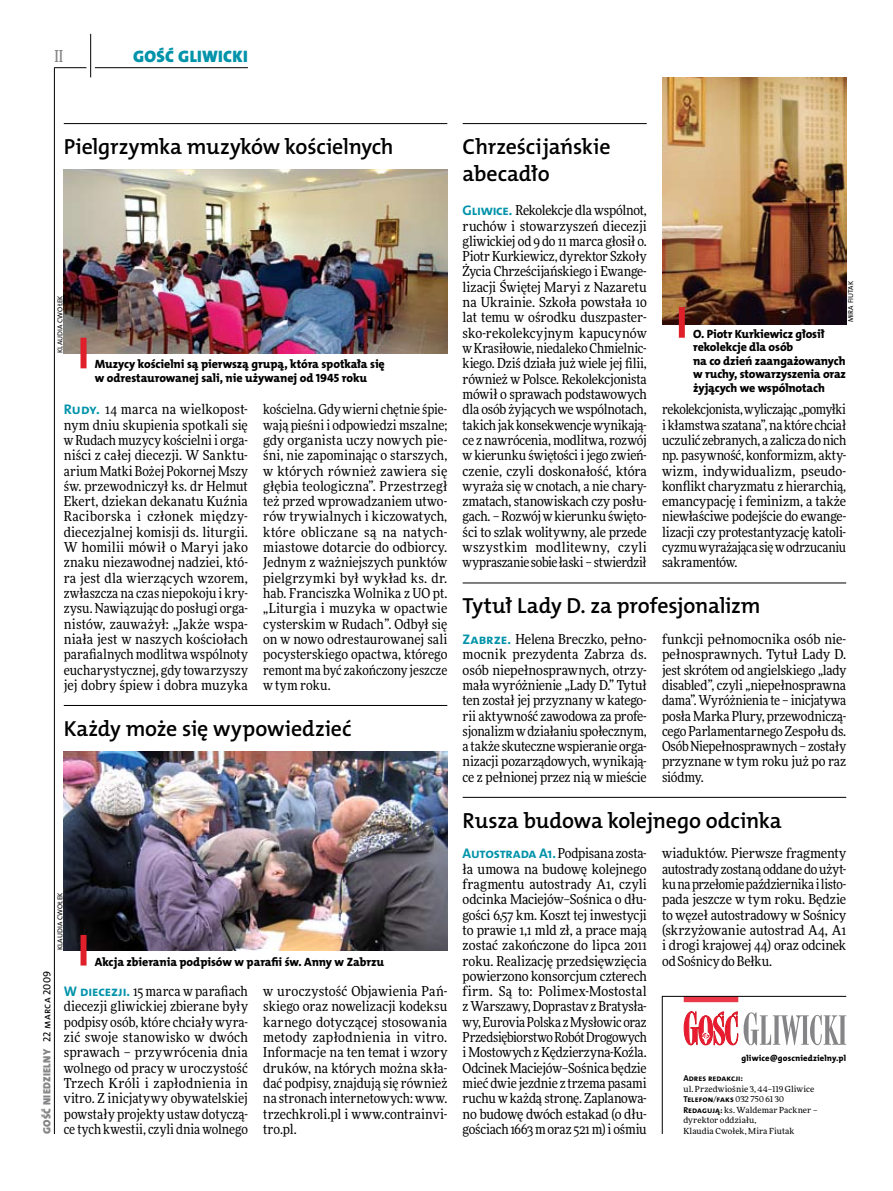
<style>
.page{position:relative;width:893px;height:1191px;background:#fff}
.page>*{position:absolute;margin:0;border:0;box-sizing:border-box;transform-origin:0 0}
.t1{font:21.9px/26.7px "The Mix HP6 Se Bld";letter-spacing:-.01em;color:#000}
.t2{font:16.65px "The Mix HP9 Blk";letter-spacing:.02em;color:#0093aa}
.t3{font:500 16.5px "Freeday Narrow";color:#858486;scale:.9 1}
.t4{font:13.65px/15.3px "Freeday Narrow News";letter-spacing:-.005em;color:#000;text-align:justify}
.t5{font:12px/13.5px "The Mix HP8 Ex Bld";letter-spacing:-.01em;color:#000}
.t6{font:10.5px "The Mix HP9 Blk";letter-spacing:.025em;color:#858486}
.t7{font:8.55px "The Mix HP7 Bld";letter-spacing:.005em;color:#000}
.t8{font:8.55px "The Mix HP8 Ex Bld";letter-spacing:.03em;color:#000}
.t9{font:8.4px/10.5px "Freeday News";letter-spacing:.01em;color:#000}
.t10{font:7.2px "The Mix HP5 Plain";letter-spacing:.015em;color:#000}
.s1{font-family:"The Mix HP7 Bld";font-size:13.95px;color:#0093aa}
.s2{font-family:"The Mix HP5 Plain";color:#000}
.s3{font-family:"Freeday News";font-size:8.4px}
.s4{font-family:"The Mix HP7 Bld";font-size:8.55px}
</style>
<div class="page">
<hr style="left:54px;top:67px;width:1px;height:1067px;background:#000">
<hr style="left:90px;top:34px;width:1px;height:43px;background:#000">
<hr style="left:54px;top:67px;width:32px;height:1px;background:#000">
<hr style="left:95px;top:67px;width:153px;height:1px;background:#000">
<svg style="left:662px;top:996px;width:185px;height:138px"></svg>
<hr style="left:64px;top:123px;width:383px;height:1px;background:#000">
<hr style="left:463px;top:123px;width:184px;height:1px;background:#000">
<hr style="left:64px;top:705px;width:383px;height:1px;background:#000">
<img style="left:64px;top:169px;width:383px;height:184px">
<img style="left:662px;top:77px;width:184px;height:247px">
<img style="left:64px;top:751px;width:383px;height:199px">
<div style="left:81px;top:338px;width:6px;height:30px;background:#df1f2a"></div>
<div style="left:679px;top:307px;width:6px;height:31px;background:#df1f2a"></div>
<div style="left:81px;top:935px;width:6px;height:30px;background:#df1f2a"></div>
<hr style="left:463px;top:797px;width:383px;height:1px;background:#000">
<hr style="left:463px;top:583px;width:383px;height:1px;background:#000">
<p class="t3" style="left:54px;top:46px;width:11px">II</p>
<p class="t2" style="left:133px;top:46px;width:116px">GOŚĆ GLIWICKI</p>
<h1 class="t1" style="left:64px;top:133px;width:331px">Pielgrzymka muzyków kościelnych</h1>
<h1 class="t1" style="left:463px;top:133px;width:149px">Chrześcijańskie abecadło</h1>
<p class="t10" style="left:55px;top:353px;width:58px;rotate:-90deg">Klaudia Cwołek</p>
<p class="t5" style="left:95px;top:358px;width:292px">Muzycy kościelni są pierwszą grupą, która spotkała się w odrestaurowanej sali, nie używanej od 1945 roku</p>
<p class="t4" style="left:64px;top:401px;width:186px"><span class="s1">Rudy.</span> 14 marca na wielkopost&shy;nym dniu skupienia spotkali się w Rudach muzycy kościelni i orga&shy;niści z całej diecezji. W Sanktu&shy;arium Matki Bożej Pokornej Mszy św. przewodniczył ks. dr Helmut Ekert, dziekan dekanatu Kuźnia Raciborska i członek między&shy;diecezjalnej komisji ds. liturgii.<br>W homilii mówił o Maryi jako znaku niezawodnej nadziei, któ&shy;ra jest dla wierzących wzorem, zwłaszcza na czas niepokoju i kry&shy;zysu. Nawiązując do posługi orga&shy;nistów, zauważył: „Jakże wspa&shy;niała jest w naszych kościołach parafialnych modlitwa wspólnoty eucharystycznej, gdy towarzyszy jej dobry śpiew i dobra muzyka</p>
<p class="t4" style="left:263px;top:401px;width:186px">kościelna. Gdy wierni chętnie śpie&shy;wają pieśni i odpowiedzi mszalne; gdy organista uczy nowych pie&shy;śni, nie zapominając o starszych, w których również zawiera się głębia teologiczna”. Przestrzegł też przed wprowadzaniem utwo&shy;rów trywialnych i kiczowatych, które obliczane są na natych&shy;miastowe dotarcie do odbiorcy.<br>Jednym z ważniejszych punktów pielgrzymki był wykład ks. dr. hab. Franciszka Wolnika z UO pt. „Liturgia i muzyka w opactwie cysterskim w Rudach”. Odbył się on w nowo odrestaurowanej sali pocysterskiego opactwa, którego remont ma być zakończony jeszcze w tym roku.</p>
<h1 class="t1" style="left:64px;top:715px;width:289px">Każdy może się wypowiedzieć</h1>
<p class="t10" style="left:55px;top:950px;width:58px;rotate:-90deg">Klaudia Cwołek</p>
<p class="t5" style="left:95px;top:954px;width:291px">Akcja zbierania podpisów w parafii św. Anny w Zabrzu</p>
<p class="t6" style="left:40px;top:1134px;width:165px;rotate:-90deg">GOŚĆ NIEDZIELNY <span class="s2">22 marca 2009</span></p>
<p class="t4" style="left:64px;top:983px;width:186px"><span class="s1">W diecezji.</span> 15 marca w parafiach diecezji gliwickiej zbierane były podpisy osób, które chciały wyra&shy;zić swoje stanowisko w dwóch sprawach – przywrócenia dnia wolnego od pracy w uroczystość Trzech Króli i zapłodnienia in vitro. Z inicjatywy obywatelskiej powstały projekty ustaw dotyczą&shy;ce tych kwestii, czyli dnia wolnego</p>
<p class="t4" style="left:263px;top:983px;width:186px">w uroczystość Objawienia Pań&shy;skiego oraz nowelizacji kodeksu karnego dotyczącej stosowania metody zapłodnienia in vitro.<br>Informacje na ten temat i wzory druków, na których można skła&shy;dać podpisy, znajdują się również na stronach internetowych: www. trzechkroli.pl i www.contrainvi&shy;tro.pl.</p>
<p class="t4" style="left:463px;top:202px;width:186px"><span class="s1">Gliwice.</span> Rekolekcje dla wspólnot, ruchów i stowarzyszeń diecezji gliwickiej od 9 do 11 marca głosił o.<br>Piotr Kurkiewicz, dyrektor Szkoły Życia Chrześcijańskiego i Ewange&shy;lizacji Świętej Maryi z Nazaretu na Ukrainie. Szkoła powstała 10 lat temu w ośrodku duszpaster&shy;sko-rekolekcyjnym kapucynów wKrasiłowie, niedaleko Chmielnic&shy;kiego. Dziś działa już wiele jej filii, również w Polsce. Rekolekcjonista mówił o sprawach podstawowych dla osób żyjących we wspólnotach, takich jak konsekwencje wynikają&shy;ce z nawrócenia, modlitwa, rozwój w kierunku świętości i jego zwień&shy;czenie, czyli doskonałość, która wyraża się w cnotach, a nie chary&shy;zmatach, stanowiskach czy posłu&shy;gach. – Rozwój wkierunku święto&shy;ści to szlak wolitywny, ale przede wszystkim modlitewny, czyli wypraszanie sobie łaski – stwierdził</p>
<p class="t10" style="left:846px;top:322px;width:43px;rotate:-90deg">Mira Fiutak</p>
<p class="t5" style="left:693px;top:327px;width:154px">O. Piotr Kurkiewicz głosił rekolekcje dla osób<br>na co dzień zaangażowanych w ruchy, stowarzyszenia oraz żyjących we wspólnotach</p>
<p class="t4" style="left:662px;top:401px;width:186px">rekolekcjonista, wyliczając „pomyłki ikłamstwa szatana”, naktóre chciał uczulić zebranych, a zalicza donich np. pasywność, konformizm, akty&shy;wizm, indywidualizm, pseudo&shy;konflikt charyzmatu z hierarchią, emancypację i feminizm, a także niewłaściwe podejście do ewange&shy;lizacji czy protestantyzację katoli&shy;cyzmu wyrażająca się wodrzucaniu sakramentów.</p>
<h1 class="t1" style="left:463px;top:593px;width:299px">Tytuł Lady D. za profesjonalizm</h1>
<p class="t4" style="left:463px;top:631px;width:186px"><span class="s1">Zabrze.</span> Helena Breczko, pełno&shy;mocnik prezydenta Zabrza ds. osób niepełnosprawnych, otrzy&shy;mała wyróżnienie „Lady D.” Tytuł ten został jej przyznany w katego&shy;rii aktywność zawodowa za profe&shy;sjonalizm wdziałaniu społecznym, a także skuteczne wspieranie orga&shy;nizacji pozarządowych, wynikają&shy;ce z pełnionej przez nią w mieście</p>
<p class="t4" style="left:662px;top:631px;width:186px">funkcji pełnomocnika osób nie&shy;pełnosprawnych. Tytuł Lady D. jest skrótem od angielskiego „lady disabled”, czyli „niepełnosprawna dama”. Wyróżnienia te– inicjatywa posła Marka Plury, przewodniczą&shy;cego Parlamentarnego Zespołu ds.<br>Osób Niepełnosprawnych – zostały przyznane w tym roku już po raz siódmy.</p>
<h1 class="t1" style="left:463px;top:807px;width:321px">Rusza budowa kolejnego odcinka</h1>
<p class="t4" style="left:463px;top:845px;width:186px"><span class="s1">Autostrada A1.</span> Podpisana zosta&shy;ła umowa na budowę kolejnego fragmentu autostrady A1, czyli odcinka Maciejów–Sośnica o dłu&shy;gości 6,57 km. Koszt tej inwestycji to prawie 1,1 mld zł, a prace mają zostać zakończone do lipca 2011 roku. Realizację przedsięwzięcia powierzono konsorcjum czterech firm. Są to: Polimex-Mostostal z Warszawy, Doprastav z Bratysła&shy;wy, Eurovia Polska zMysłowic oraz Przedsiębiorstwo Robót Drogowych iMostowych zKędzierzyna-Koźla.<br>Odcinek Maciejów–Sośnica będzie mieć dwie jezdnie z trzema pasami ruchu w każdą stronę. Zaplanowa&shy;no budowę dwóch estakad (o dłu&shy;gościach 1663 m oraz 521 m) i ośmiu</p>
<p class="t4" style="left:662px;top:845px;width:186px">wiaduktów. Pierwsze fragmenty autostrady zostaną oddane doużyt&shy;ku naprzełomie października ilisto&shy;pada jeszcze w tym roku. Będzie to węzeł autostradowy w Sośnicy (skrzyżowanie autostrad A4, A1 i drogi krajowej 44) oraz odcinek od Sośnicy do Bełku.</p>
<p class="t8" style="left:741px;top:1052px;width:106px">gliwice@goscniedzielny.pl</p>
<p class="t7" style="left:683px;top:1073px;width:61px">Adres redakcji:</p>
<p class="t9" style="left:683px;top:1083px;width:133px">ul. Przedwiośnie 3, 44–119 Gliwice</p>
<p class="t7" style="left:683px;top:1094px;width:102px">Telefon<span class="s3">/</span>faks <span class="s3">032 750 61 30</span></p>
<p class="t9" style="left:683px;top:1104px;width:136px"><span class="s4">Redagują:</span> ks. Waldemar Packner – dyrektor oddziału,<br>Klaudia Cwołek, Mira Fiutak</p>
</div>
